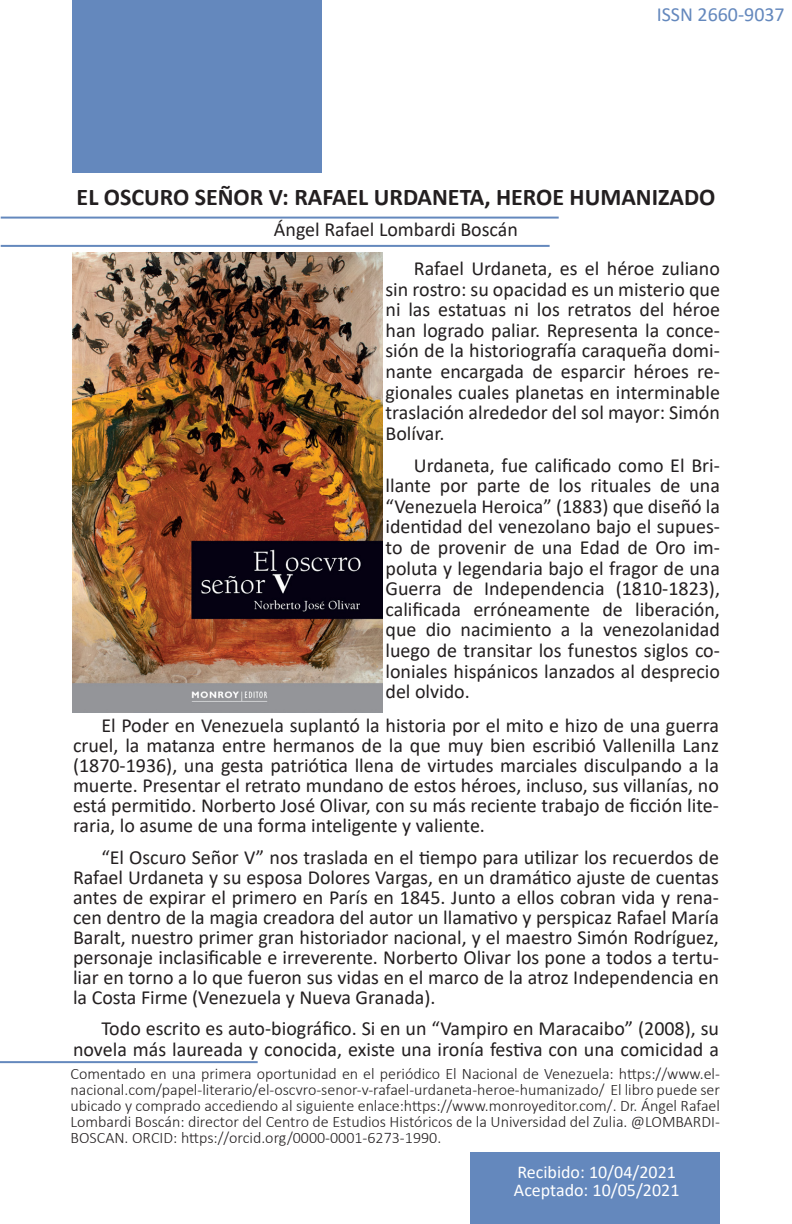
<style>
.page{position:relative;width:792px;height:1224px;background:#fff}
.page>*{position:absolute;margin:0;border:0;box-sizing:border-box;transform-origin:0 0}
.Titulos{font:700 24px "Calibri";color:#231f20}
.parrafos{font:20px/20.6px "Calibri";color:#231f20;text-align:justify}
.Autor_del_sumario{font:20px "Calibri";color:#231f20}
.t1{font:20px "Calibri";color:#6488bd}
.Recibido_aceptado{font:18px/18px "Calibri";color:#fff}
.Notas_de_pie_de_pagi{font:300 16px/16px "Calibri";color:#231f20;text-align:justify}
</style>
<div class="page">
<div style="left:72px;top:0;width:250px;height:173px;background:#6488bd"></div>
<div style="left:470px;top:1153px;width:250px;height:71px;background:#6488bd"></div>
<hr style="left:1px;top:217px;width:558px;height:2px;background:#6488bd">
<hr style="left:1px;top:245px;width:549px;height:2px;background:#6488bd">
<hr style="left:0;top:1061px;width:258px;height:2px;background:#6488bd">
<img style="left:72px;top:252px;width:310px;height:461px">
<p class="t1" style="left:657px;top:1px;width:130px">ISSN 2660-9037</p>
<p class="Titulos" style="left:77px;top:180px;width:640px">EL OSCURO SEÑOR V: RAFAEL URDANETA, HEROE HUMANIZADO</p>
<p class="Autor_del_sumario" style="left:274px;top:216px;width:246px">Ángel Rafael Lombardi Boscán</p>
<p class="parrafos" style="left:386px;top:257px;width:336px;text-indent:28px">Rafael Urdaneta, es el héroe zuliano sin rostro: su opacidad es un misterio que ni las estatuas ni los retratos del héroe han logrado paliar. Representa la conce&shy;sión de la historiografía caraqueña domi&shy;nante encargada de esparcir héroes re&shy;gionales cuales planetas en interminable traslación alrededor del sol mayor: Simón Bolívar.</p>
<p class="parrafos" style="left:386px;top:454px;width:336px;text-indent:28px">Urdaneta, fue calificado como El Bri&shy;llante por parte de los rituales de una “Venezuela Heroica” (1883) que diseñó la identidad del venezolano bajo el supues&shy;to de provenir de una Edad de Oro im&shy;poluta y legendaria bajo el fragor de una Guerra de Independencia (1810-1823), calificada erróneamente de liberación, que dio nacimiento a la venezolanidad luego de transitar los funestos siglos co&shy;loniales hispánicos lanzados al desprecio del olvido.</p>
<p class="parrafos" style="left:73px;top:715px;width:647px;line-height:20px;text-indent:28px">El Poder en Venezuela suplantó la historia por el mito e hizo de una guerra cruel, la matanza entre hermanos de la que muy bien escribió Vallenilla Lanz (1870-1936), una gesta patriótica llena de virtudes marciales disculpando a la muerte. Presentar el retrato mundano de estos héroes, incluso, sus villanías, no está permitido. Norberto José Olivar, con su más reciente trabajo de ficción lite&shy;raria, lo asume de una forma inteligente y valiente.</p>
<p class="parrafos" style="left:73px;top:846px;width:648px;line-height:20px;text-indent:28px">“El Oscuro Señor V” nos traslada en el tiempo para utilizar los recuerdos de Rafael Urdaneta y su esposa Dolores Vargas, en un dramático ajuste de cuentas antes de expirar el primero en París en 1845. Junto a ellos cobran vida y rena&shy;cen dentro de la magia creadora del autor un llamativo y perspicaz Rafael María Baralt, nuestro primer gran historiador nacional, y el maestro Simón Rodríguez, personaje inclasificable e irreverente. Norberto Olivar los pone a todos a tertu&shy;liar en torno a lo que fueron sus vidas en el marco de la atroz Independencia en la Costa Firme (Venezuela y Nueva Granada).</p>
<p class="parrafos" style="left:73px;top:1018px;width:647px;text-align:right">Todo escrito es auto-biográfico. Si en un “Vampiro en Maracaibo” (2008), su novela más laureada y conocida, existe una ironía festiva con una comicidad a</p>
<p class="Notas_de_pie_de_pagi" style="left:71px;top:1066px;width:651px">Comentado en una primera oportunidad en el periódico El Nacional de Venezuela: https://www.el&shy;nacional.com/papel-literario/el-oscvro-senor-v-rafael-urdaneta-heroe-humanizado/ El libro puede ser ubicado y comprado accediendo al siguiente enlace:https://www.monroyeditor.com/. Dr. Ángel Rafael Lombardi Boscán: director del Centro de Estudios Históricos de la Universidad del Zulia. @LOMBARDI-BOSCAN. ORCID: https://orcid.org/0000-0001-6273-1990.</p>
<p class="Recibido_aceptado" style="left:514px;top:1163px;width:167px">Recibido: 10/04/2021<br>Aceptado: 10/05/2021</p>
</div>
